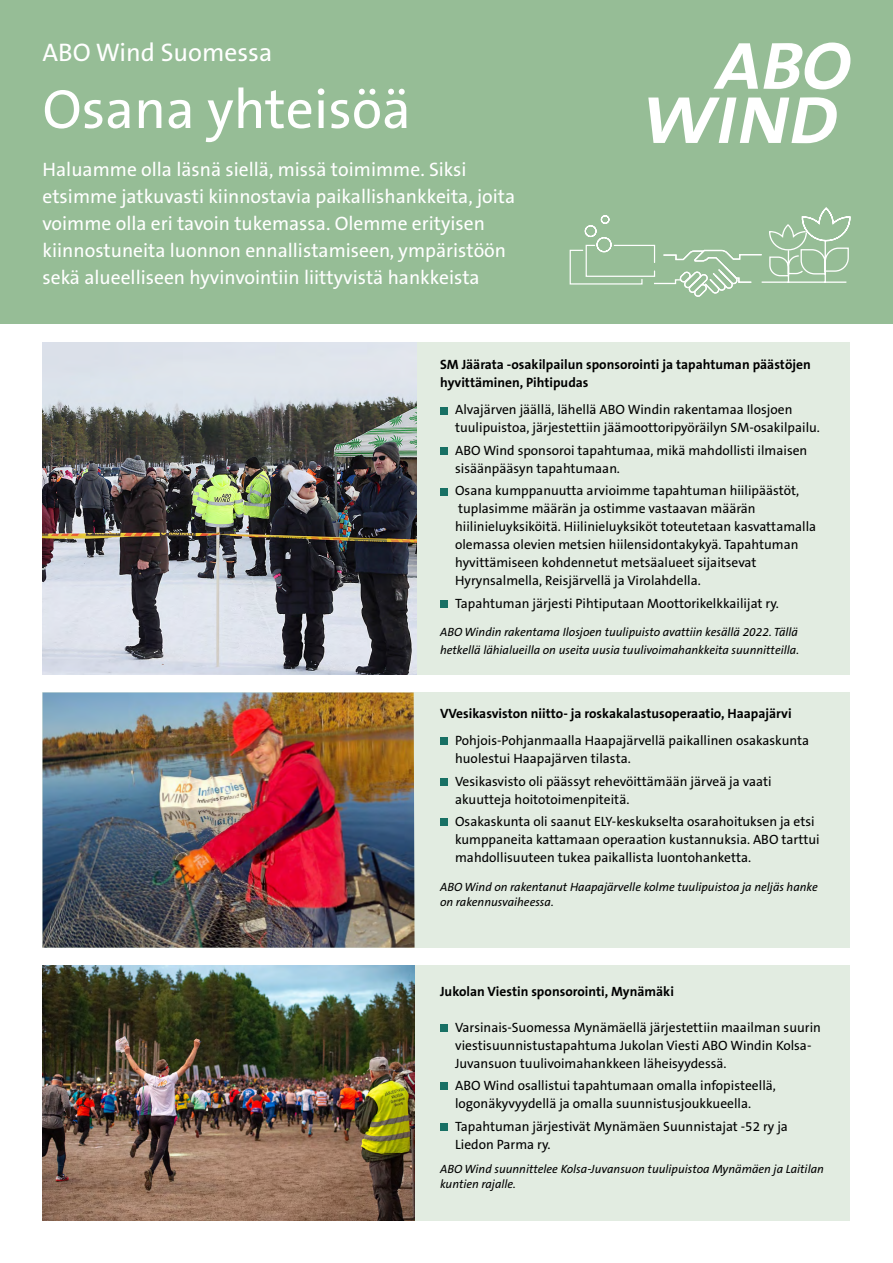
<style>
.page{position:relative;width:893px;height:1263px;background:#fff}
.page>*{position:absolute;margin:0;border:0;box-sizing:border-box;transform-origin:0 0}
.t1{font:55.5px "The Sans B W5 Plain";color:#fff}
.t2{font:25.5px "The Sans B W5 Plain";color:#fff}
.t3{font:19.5px/27px "The Sans B W5 Plain";color:#fff}
.t4{font:13.5px/18px "The Sans B W5 Plain";color:#000}
.t5{font:700 13.5px/18px "The Sans B W7";color:#000}
.t6{font:italic 12px/15px "The Sans B W5 Plain";color:#000}
</style>
<div class="page">
<div style="left:0;top:0;width:893px;height:323px;background:#96bd96"></div>
<div style="left:43px;top:342px;width:807px;height:333px;background:#e2ece1"></div>
<img style="left:43px;top:342px;width:374px;height:333px">
<div style="left:43px;top:692px;width:807px;height:256px;background:#e2ece1"></div>
<img style="left:43px;top:692px;width:372px;height:256px">
<div style="left:43px;top:965px;width:807px;height:255px;background:#e2ece1"></div>
<img style="left:43px;top:965px;width:372px;height:255px">
<div style="left:440px;top:407px;width:8px;height:7px;background:#187064"></div>
<div style="left:440px;top:447px;width:8px;height:8px;background:#187064"></div>
<div style="left:440px;top:488px;width:8px;height:7px;background:#187064"></div>
<div style="left:440px;top:600px;width:8px;height:8px;background:#187064"></div>
<div style="left:440px;top:737px;width:8px;height:8px;background:#187064"></div>
<div style="left:440px;top:778px;width:8px;height:7px;background:#187064"></div>
<div style="left:440px;top:818px;width:8px;height:8px;background:#187064"></div>
<div style="left:440px;top:1024px;width:8px;height:7px;background:#187064"></div>
<div style="left:440px;top:1082px;width:8px;height:8px;background:#187064"></div>
<div style="left:440px;top:1123px;width:8px;height:7px;background:#187064"></div>
<svg style="left:648px;top:97px;width:189px;height:46px"></svg>
<svg style="left:713px;top:43px;width:137px;height:47px"></svg>
<svg style="left:569px;top:207px;width:282px;height:90px"></svg>
<h2 class="t2" style="left:43px;top:36px;width:231px">ABO Wind Suomessa</h2>
<h1 class="t1" style="left:43px;top:74px;width:370px">Osana yhteisöä</h1>
<p class="t3" style="left:43px;top:156px;width:474px">Haluamme olla läsnä siellä, missä toimimme. Siksi etsimme jatkuvasti kiinnostavia paikallishankkeita, joita voimme olla eri tavoin tukemassa. Olemme erityisen kiinnostuneita luonnon ennallistamiseen, ympäristöön sekä alueelliseen hyvinvointiin liittyvistä hankkeista</p>
<p class="t5" style="left:440px;top:356px;width:372px">SM Jäärata -osakilpailun sponsorointi ja tapahtuman päästöjen hyvittäminen, Pihtipudas</p>
<p class="t4" style="left:455px;top:401px;width:366px">Alvajärven jäällä, lähellä ABO Windin rakentamaa Ilosjoen tuulipuistoa, järjestettiin jäämoottoripyöräilyn SM-osakilpailu.</p>
<p class="t4" style="left:455px;top:441px;width:354px">ABO Wind sponsoroi tapahtumaa, mikä mahdollisti ilmaisen sisäänpääsyn tapahtumaan.</p>
<p class="t4" style="left:455px;top:482px;width:363px">Osana kumppanuutta arvioimme tapahtuman hiilipäästöt, tuplasimme määrän ja ostimme vastaavan määrän hiilinieluyksiköitä. Hiilinieluyksiköt toteutetaan kasvattamalla olemassa olevien metsien hiilensidontakykyä. Tapahtuman hyvittämiseen kohdennetut metsäalueet sijaitsevat Hyrynsalmella, Reisjärvellä ja Virolahdella.</p>
<p class="t4" style="left:455px;top:594px;width:325px">Tapahtuman järjesti Pihtiputaan Moottorikelkkailijat ry.</p>
<p class="t6" style="left:440px;top:623px;width:360px;line-height:18px">ABO Windin rakentama Ilosjoen tuulipuisto avattiin kesällä 2022. Tällä hetkellä lähialueilla on useita uusia tuulivoimahankkeita suunnitteilla.</p>
<p class="t5" style="left:440px;top:704px;width:353px">VVesikasviston niitto- ja roskakalastusoperaatio, Haapajärvi</p>
<p class="t4" style="left:455px;top:731px;width:356px">Pohjois-Pohjanmaalla Haapajärvellä paikallinen osakaskunta huolestui Haapajärven tilasta.</p>
<p class="t4" style="left:455px;top:772px;width:318px">Vesikasvisto oli päässyt rehevöittämään järveä ja vaati akuutteja hoitotoimenpiteitä.</p>
<p class="t4" style="left:455px;top:812px;width:366px">Osakaskunta oli saanut ELY-keskukselta osarahoituksen ja etsi kumppaneita kattamaan operaation kustannuksia. ABO tarttui mahdollisuuteen tukea paikallista luontohanketta.</p>
<p class="t6" style="left:440px;top:879px;width:379px">ABO Wind on rakentanut Haapajärvelle kolme tuulipuistoa ja neljäs hanke on rakennusvaiheessa.</p>
<p class="t5" style="left:440px;top:982px;width:235px">Jukolan Viestin sponsorointi, Mynämäki</p>
<p class="t4" style="left:455px;top:1018px;width:367px">Varsinais-Suomessa Mynämäellä järjestettiin maailman suurin viestisuunnistustapahtuma Jukolan Viesti ABO Windin Kolsa-<br>Juvansuon tuulivoimahankkeen läheisyydessä.</p>
<p class="t4" style="left:455px;top:1076px;width:322px">ABO Wind osallistui tapahtumaan omalla infopisteellä, logonäkyvyydellä ja omalla suunnistusjoukkueella.</p>
<p class="t4" style="left:455px;top:1117px;width:334px">Tapahtuman järjestivät Mynämäen Suunnistajat -52 ry ja<br>Liedon Parma ry.</p>
<p class="t6" style="left:440px;top:1161px;width:385px">ABO Wind suunnittelee Kolsa-Juvansuon tuulipuistoa Mynämäen ja Laitilan kuntien rajalle.</p>
</div>
